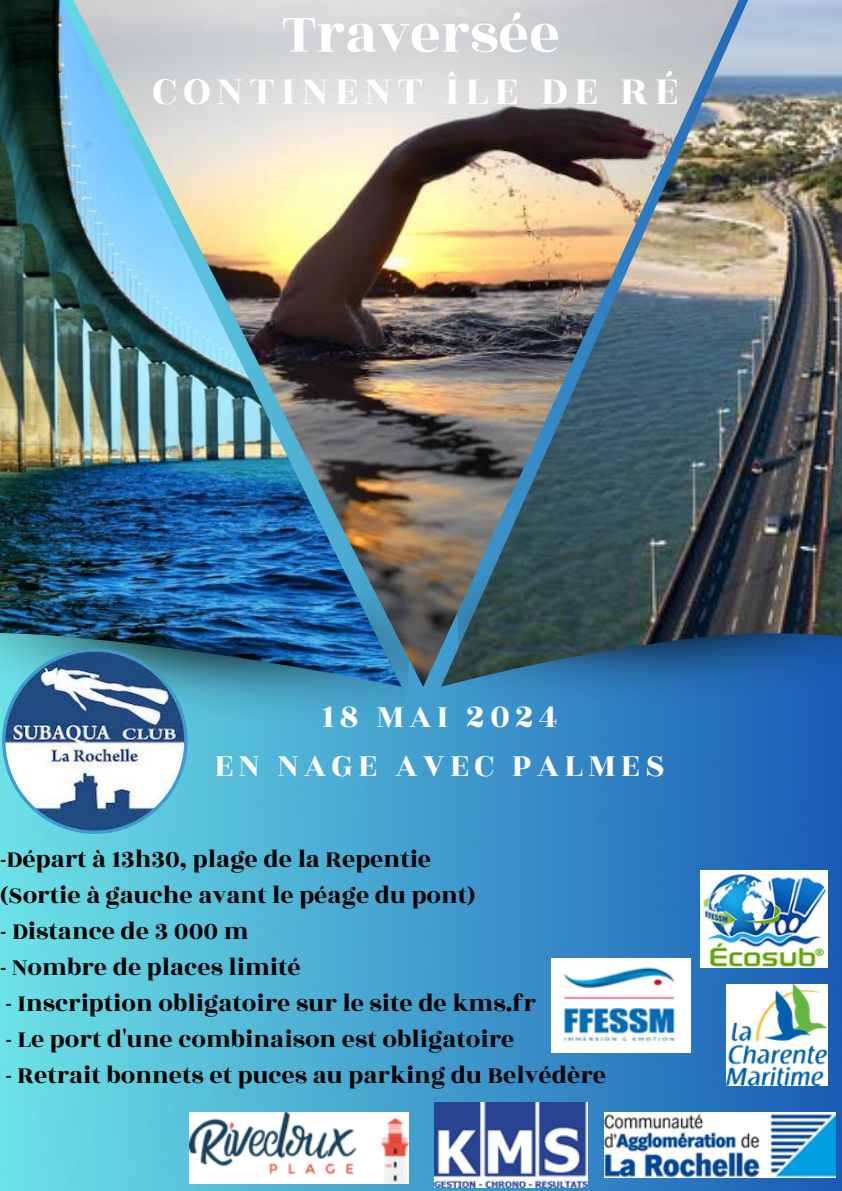
<style>
.page{position:relative;width:842px;height:1191px;background:#fff}
.page>*{position:absolute;margin:0;border:0;box-sizing:border-box;transform-origin:0 0}
.t1{font:60px "Rozha One";color:#fff}
.t2{font:43.6px "Rozha One";letter-spacing:.15em;color:#fff}
.t3{font:35.1px/48.8px "Rozha One";letter-spacing:.15em;color:#fff;text-align:center}
.t4{font:25.9px "Rozha One";color:#000}
</style>
<div class="page">
<img style="left:0;top:686px;width:842px;height:504px">
<img style="left:452px;top:686px;width:390px;height:48px">
<img style="left:745px;top:0;width:97px;height:686px">
<img style="left:0;top:686px;width:420px;height:70px">
<img style="left:0;top:0;width:66px;height:686px">
<img style="left:66px;top:0;width:679px;height:686px">
<img style="left:2px;top:648px;width:186px;height:185px">
<img style="left:727px;top:984px;width:100px;height:101px">
<img style="left:701px;top:870px;width:126px;height:97px">
<img style="left:434px;top:1101px;width:153px;height:86px">
<img style="left:551px;top:958px;width:140px;height:94px">
<img style="left:190px;top:1112px;width:218px;height:70px">
<img style="left:604px;top:1112px;width:232px;height:64px">
<p class="t1" style="left:282px;top:-8px;width:280px">Traversée</p>
<p class="t2" style="left:152px;top:60px;width:528px">CONTINENT ÎLE DE RÉ</p>
<p class="t3" style="left:214px;top:692px;width:452px">18 MAI 2024<br>EN NAGE AVEC PALMES</p>
<p class="t4" style="left:0;top:841px;width:433px">-Départ à 13h30, plage de la Repentie</p>
<p class="t4" style="left:0;top:877px;width:477px">(Sortie à gauche avant le péage du pont)</p>
<p class="t4" style="left:0;top:913px;width:250px">- Distance de 3 000 m</p>
<p class="t4" style="left:0;top:949px;width:302px">- Nombre de places limité</p>
<p class="t4" style="left:6px;top:985px;width:532px">- Inscription obligatoire sur le site de kms.fr</p>
<p class="t4" style="left:6px;top:1021px;width:510px">- Le port d'une combinaison est obligatoire</p>
<p class="t4" style="left:6px;top:1057px;width:602px">- Retrait bonnets et puces au parking du Belvédère</p>
</div>
